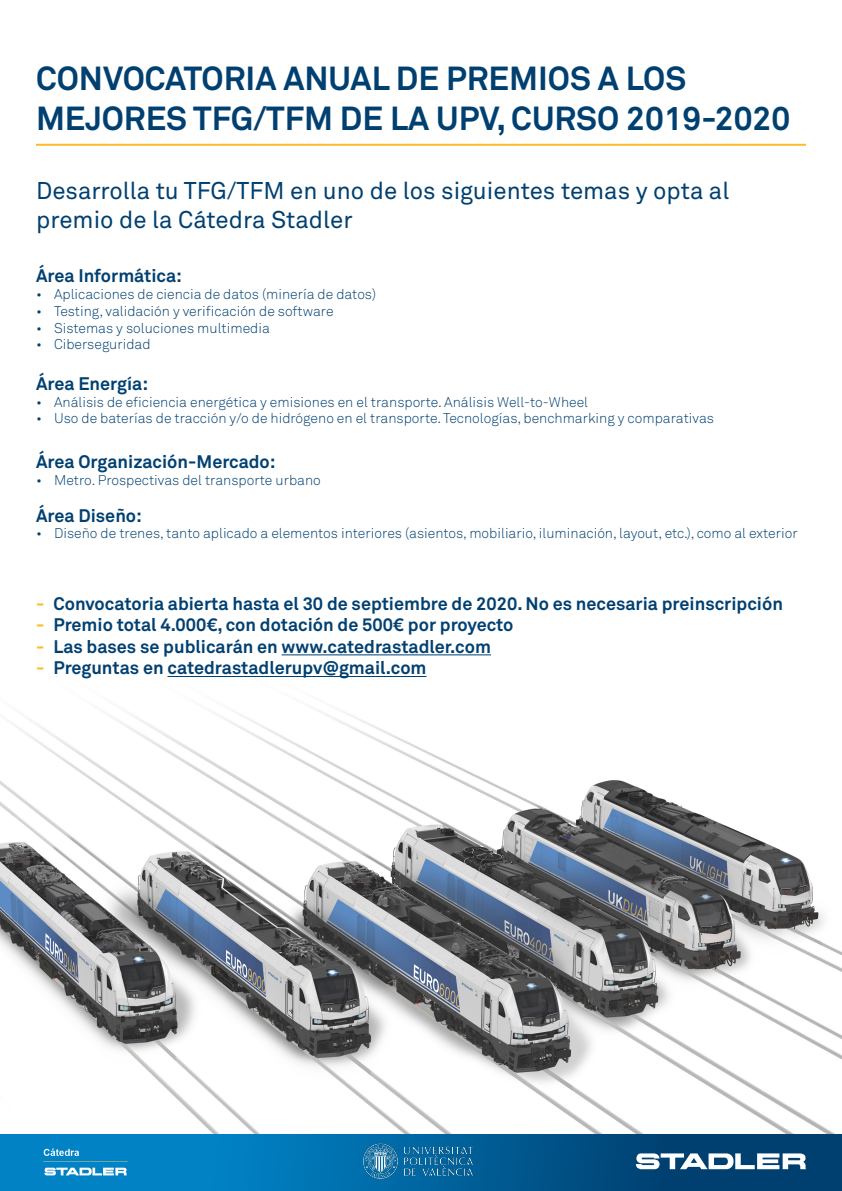
<style>
.page{position:relative;width:842px;height:1191px;background:#fff}
.page>*{position:absolute;margin:0;border:0;box-sizing:border-box;transform-origin:0 0}
.t1{font:700 33px/39.6px "Akkurat Pro";color:#004071}
.t2{font:24px/28.8px "Akkurat Pro";color:#004071}
.t3{font:700 18px "Akkurat Pro";color:#004071}
.t4{font:700 18px "Akkurat Pro";color:#fdbb28}
.t5{font:300 14px "Akkurat Pro";color:#004071}
</style>
<div class="page">
<img style="left:0;top:654px;width:842px;height:480px">
<svg style="left:0;top:1134px;width:842px;height:57px;background:#00629d"></svg>
<svg style="left:636px;top:1153px;width:171px;height:16px"></svg>
<hr style="left:282px;top:654px;width:209px;height:1px;background:#004071">
<hr style="left:167px;top:676px;width:259px;height:1px;background:#004071">
<hr style="left:36px;top:144px;width:770px;height:2px;background:#fdbb28">
<img style="left:36px;top:1144px;width:99px;height:34px">
<img style="left:354px;top:1141px;width:129px;height:39px">
<p class="t1" style="left:36px;top:59px;width:756px">CONVOCATORIA ANUAL DE PREMIOS A LOS<br>MEJORES TFG/TFM DE LA UPV, CURSO 2019-2020</p>
<p class="t2" style="left:36px;top:177px;width:695px">Desarrolla tu TFG/TFM en uno de los siguientes temas y opta al premio de la Cátedra Stadler</p>
<p class="t3" style="left:36px;top:264px;width:148px">Área Informática:</p>
<p class="t5" style="left:36px;top:286px;width:342px">• Aplicaciones de ciencia de datos (minería de datos)</p>
<p class="t5" style="left:36px;top:302px;width:299px">• Testing, validación y verificación de software</p>
<p class="t5" style="left:36px;top:319px;width:235px">• Sistemas y soluciones multimedia</p>
<p class="t5" style="left:36px;top:336px;width:116px">• Ciberseguridad</p>
<p class="t3" style="left:36px;top:372px;width:114px">Área Energía:</p>
<p class="t5" style="left:36px;top:393px;width:554px">• Análisis de eficiencia energética y emisiones en el transporte. Análisis Well-to-Wheel</p>
<p class="t5" style="left:36px;top:410px;width:679px">• Uso de baterías de tracción y/o de hidrógeno en el transporte. Tecnologías, benchmarking y comparativas</p>
<p class="t3" style="left:36px;top:450px;width:241px">Área Organización-Mercado:</p>
<p class="t5" style="left:36px;top:471px;width:286px">• Metro. Prospectivas del transporte urbano</p>
<p class="t3" style="left:36px;top:504px;width:107px">Área Diseño:</p>
<p class="t5" style="left:36px;top:525px;width:763px">• Diseño de trenes, tanto aplicado a elementos interiores (asientos, mobiliario, iluminación, layout, etc.), como al exterior</p>
<p class="t4" style="left:36px;top:592px;width:10px">-</p>
<p class="t4" style="left:36px;top:613px;width:10px">-</p>
<p class="t4" style="left:36px;top:635px;width:10px">-</p>
<p class="t4" style="left:36px;top:657px;width:10px">-</p>
<p class="t3" style="left:53px;top:592px;width:731px">Convocatoria abierta hasta el 30 de septiembre de 2020. No es necesaria preinscripción</p>
<p class="t3" style="left:53px;top:613px;width:462px">Premio total 4.000€, con dotación de 500€ por proyecto</p>
<p class="t3" style="left:53px;top:635px;width:439px">Las bases se publicarán en www.catedrastadler.com</p>
<p class="t3" style="left:53px;top:657px;width:375px">Preguntas en catedrastadlerupv@gmail.com</p>
</div>
